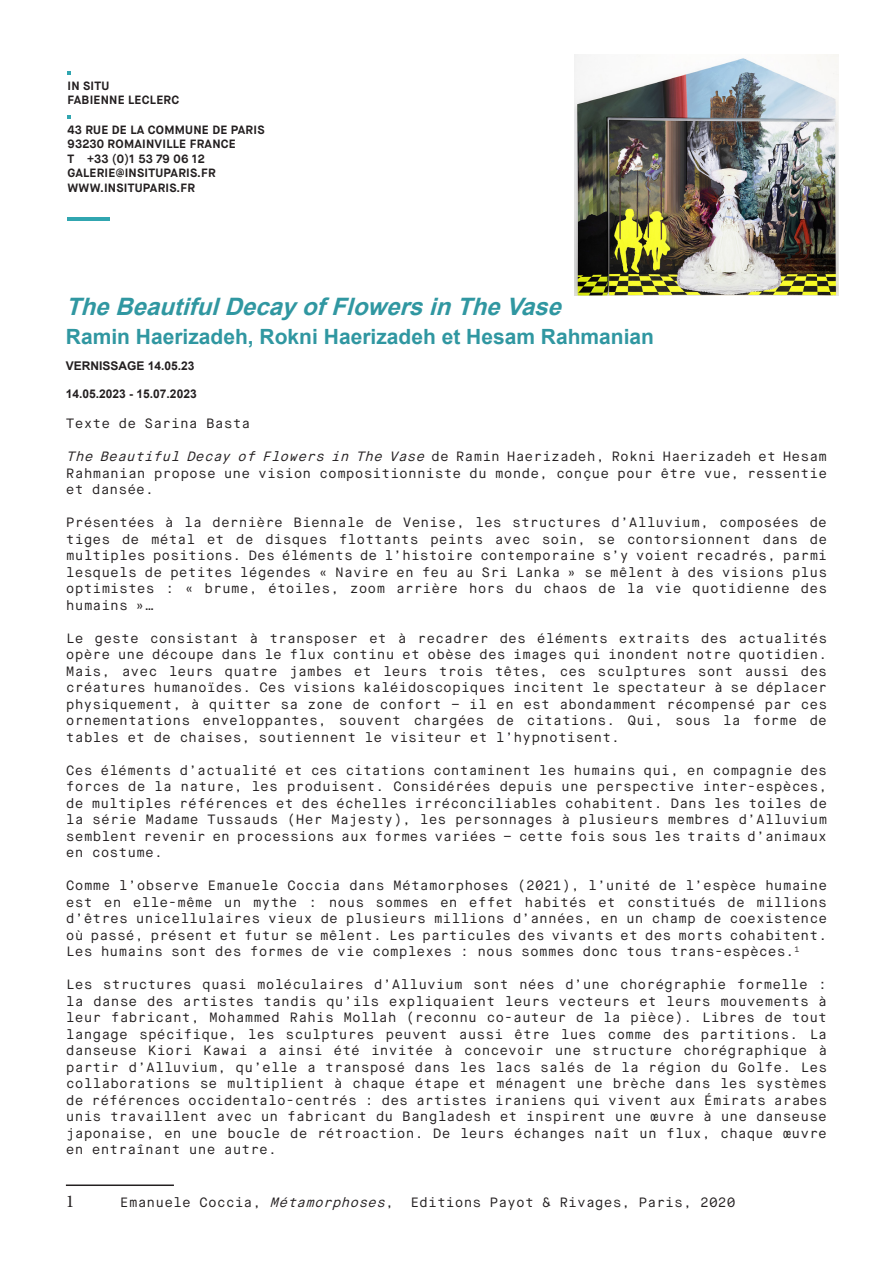
<style>
.page{position:relative;width:893px;height:1263px;background:#fff}
.page>*{position:absolute;margin:0;border:0;box-sizing:border-box;transform-origin:0 0}
.t1{font:italic 700 24px "Arial";color:#3097a1}
.t2{font:700 21px "Arial";color:#3097a1}
.t3{font:18px "Minion Pro";color:#231f20}
.t4{font:13.5px/16.5px "Maison Neue Mono";letter-spacing:.01em;color:#231f20;text-align:justify}
.t5{font:700 12px/14.5px "Maison Neue";letter-spacing:.02em;color:#231f20}
.t6{font:700 12px "Arial";color:#231f20}
.s1{font-style:italic}
</style>
<div class="page">
<svg style="left:68px;top:71px;width:3px;height:4px"></svg>
<svg style="left:68px;top:115px;width:3px;height:4px"></svg>
<hr style="left:68px;top:217px;width:42px;height:4px;background:#31a6b0">
<hr style="left:66px;top:1184px;width:108px;height:2px;background:#231f20">
<img style="left:575px;top:54px;width:264px;height:242px">
<p class="t5" style="left:68px;top:78px;width:113px">IN SITU<br>FABIENNE LECLERC</p>
<p class="t5" style="left:68px;top:122px;width:199px">43 RUE DE LA COMMUNE DE PARIS<br>93230 ROMAINVILLE FRANCE<br>T +33 (0)1 53 79 06 12<br>GALERIE@INSITUPARIS.FR<br>WWW.INSITUPARIS.FR</p>
<p class="t1" style="left:66px;top:291px;width:505px">TheBeautifulDecayofFlowersinTheVase</p>
<p class="t2" style="left:66px;top:323px;width:590px">Ramin Haerizadeh, Rokni Haerizadeh et Hesam Rahmanian</p>
<p class="t6" style="left:66px;top:357px;width:130px">VERNISSAGE 14.05.23</p>
<p class="t6" style="left:66px;top:386px;width:132px">14.05.2023 - 15.07.2023</p>
<p class="t4" style="left:66px;top:415px;width:186px">Texte de Sarina Basta</p>
<p class="t4" style="left:66px;top:448px;width:763px"><span class="s1">The Beautiful Decay of Flowers in The Vase</span> de Ramin Haerizadeh, Rokni Haerizadeh et Hesam Rahmanian propose une vision compositionniste du monde, conçue pour être vue, ressentie et dansée.</p>
<p class="t4" style="left:66px;top:514px;width:763px">Présentées à la dernière Biennale de Venise, les structures d’Alluvium, composées de tiges de métal et de disques flottants peints avec soin, se contorsionnent dans de multiples positions. Des éléments de l’histoire contemporaine s’y voient recadrés, parmi lesquels de petites légendes « Navire en feu au Sri Lanka » se mêlent à des visions plus optimistes : « brume, étoiles, zoom arrière hors du chaos de la vie quotidienne des humains »…</p>
<p class="t4" style="left:66px;top:630px;width:763px">Le geste consistant à transposer et à recadrer des éléments extraits des actualités opère une découpe dans le flux continu et obèse des images qui inondent notre quotidien.<br>Mais, avec leurs quatre jambes et leurs trois têtes, ces sculptures sont aussi des créatures humanoïdes. Ces visions kaléidoscopiques incitent le spectateur à se déplacer physiquement, à quitter sa zone de confort – il en est abondamment récompensé par ces ornementations enveloppantes, souvent chargées de citations. Qui, sous la forme de tables et de chaises, soutiennent le visiteur et l’hypnotisent.</p>
<p class="t4" style="left:66px;top:762px;width:763px">Ces éléments d’actualité et ces citations contaminent les humains qui, en compagnie des forces de la nature, les produisent. Considérées depuis une perspective inter-espèces, de multiples références et des échelles irréconciliables cohabitent. Dans les toiles de la série Madame Tussauds (Her Majesty), les personnages à plusieurs membres d’Alluvium semblent revenir en processions aux formes variées – cette fois sous les traits d’animaux en costume.</p>
<p class="t4" style="left:66px;top:877px;width:763px">Comme l’observe Emanuele Coccia dans Métamorphoses (2021), l’unité de l’espèce humaine est en elle-même un mythe : nous sommes en effet habités et constitués de millions d’êtres unicellulaires vieux de plusieurs millions d’années, en un champ de coexistence où passé, présent et futur se mêlent. Les particules des vivants et des morts cohabitent.<br>Les humains sont des formes de vie complexes : nous sommes donc tous trans-espèces.<sup>1</sup></p>
<p class="t4" style="left:66px;top:976px;width:763px">Les structures quasi moléculaires d’Alluvium sont nées d’une chorégraphie formelle : la danse des artistes tandis qu’ils expliquaient leurs vecteurs et leurs mouvements à leur fabricant, Mohammed Rahis Mollah (reconnu co-auteur de la pièce). Libres de tout langage spécifique, les sculptures peuvent aussi être lues comme des partitions. La danseuse Kiori Kawai a ainsi été invitée à concevoir une structure chorégraphique à partir d’Alluvium, qu’elle a transposé dans les lacs salés de la région du Golfe. Les collaborations se multiplient à chaque étape et ménagent une brèche dans les systèmes de références occidentalo-centrés : des artistes iraniens qui vivent aux Émirats arabes unis travaillent avec un fabricant du Bangladesh et inspirent une œuvre à une danseuse japonaise, en une boucle de rétroaction. De leurs échanges naît un flux, chaque œuvre en entraînant une autre.</p>
<p class="t3" style="left:66px;top:1189px;width:10px">1</p>
<p class="t4" style="left:120px;top:1194px;width:617px">Emanuele Coccia, <span class="s1">Métamorphoses</span>, Editions Payot &amp; Rivages, Paris, 2020</p>
</div>
